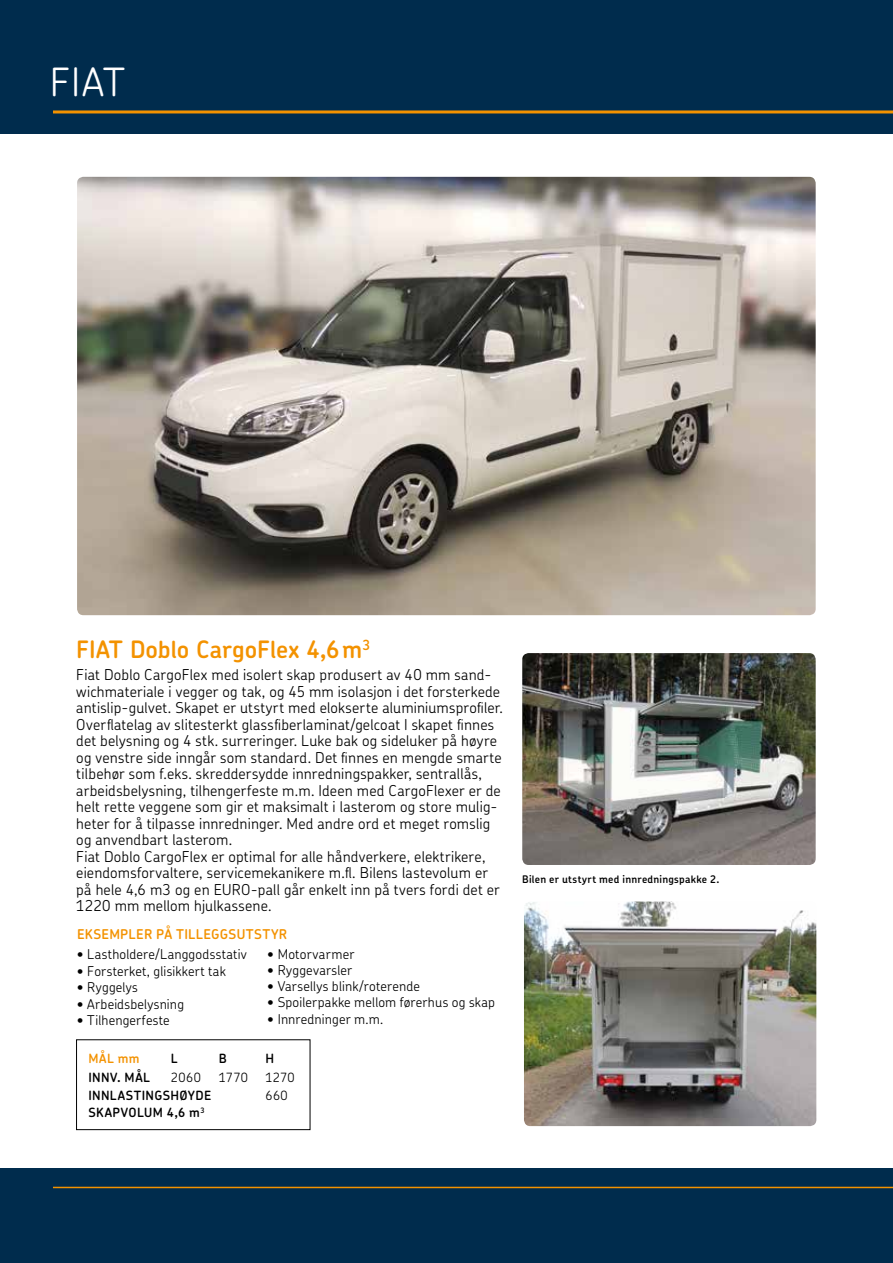
<style>
.page{position:relative;width:893px;height:1263px;background:#fff}
.page>*{position:absolute;margin:0;border:0;box-sizing:border-box;transform-origin:0 0}
.t1{font:300 39px "SKF Chevin";color:#fff}
.t2{font:600 24px "SKF Chevin";color:#f39200}
.t3{font:300 15px/16.5px "SKF Chevin";letter-spacing:.015em;color:#000}
.t4{font:300 13.5px "SKF Chevin";letter-spacing:.015em;color:#000}
.t5{font:600 13.5px "SKF Chevin";letter-spacing:.025em;color:#f39200}
.t6{font:600 12.75px "SKF Chevin";letter-spacing:.03em;color:#000}
.t7{font:300 12.75px "SKF Chevin";letter-spacing:.03em;color:#000}
.t8{font:600 12.75px "SKF Chevin";color:#f39200}
.t9{font:600 10.5px "SKF Chevin";letter-spacing:.025em;color:#000}
</style>
<div class="page">
<div style="left:0;top:1169px;width:893px;height:94px;background:#002c4d"></div>
<div style="left:0;top:0;width:893px;height:134px;background:#002c4d"></div>
<hr style="left:53px;top:110px;width:840px;height:3px;background:#f39200">
<hr style="left:53px;top:1187px;width:840px;height:1px;background:#f39200">
<img style="left:524px;top:901px;width:292px;height:225px">
<img style="left:77px;top:177px;width:739px;height:438px">
<img style="left:522px;top:653px;width:294px;height:212px">
<div style="left:76px;top:1039px;width:234px;height:91px;border:1px solid #000"></div>
<h1 class="t1" style="left:50px;top:57px;width:76px">FIAT</h1>
<h2 class="t2" style="left:76px;top:633px;width:295px">FIAT Doblo CargoFlex 4,6m<sup>3</sup></h2>
<p class="t3" style="left:76px;top:666px;width:428px">Fiat Doblo CargoFlex med isolert skap produsert av 40 mm sand&shy;wichmateriale i vegger og tak, og 45 mm isolasjon i det forsterkede antislip-gulvet. Skapet er utstyrt med elokserte aluminiumsprofiler.<br>Overflatelag av slitesterkt glassfiberlaminat/gelcoat I skapet finnes det belysning og 4 stk. surreringer. Luke bak og sideluker på høyre og venstre side inngår som standard. Det finnes en mengde smarte tilbehør som f.eks. skreddersydde innredningspakker, sentrallås, arbeidsbelysning, tilhengerfeste m.m. Ideen med CargoFlexer er de helt rette veggene som gir et maksimalt i lasterom og store mulig&shy;heter for å tilpasse innredninger. Med andre ord et meget romslig og anvendbart lasterom.<br>Fiat Doblo CargoFlex er optimal for alle håndverkere, elektrikere, eiendomsforvaltere, servicemekanikere m.fl. Bilens lastevolum er på hele 4,6 m3 og en EURO-pall går enkelt inn på tvers fordi det er 1220 mm mellom hjulkassene.</p>
<p class="t5" style="left:77px;top:925px;width:212px">EKSEMPLER PÅ TILLEGGSUTSTYR</p>
<p class="t4" style="left:77px;top:946px;width:171px">• Lastholdere/Langgodsstativ</p>
<p class="t4" style="left:77px;top:962px;width:150px">• Forsterket, glisikkert tak</p>
<p class="t4" style="left:77px;top:979px;width:62px">• Ryggelys</p>
<p class="t4" style="left:77px;top:995px;width:108px">• Arbeidsbelysning</p>
<p class="t4" style="left:77px;top:1011px;width:94px">• Tilhengerfeste</p>
<p class="t4" style="left:267px;top:945px;width:89px">• Motorvarmer</p>
<p class="t4" style="left:267px;top:961px;width:86px">• Ryggevarsler</p>
<p class="t4" style="left:267px;top:978px;width:154px">• Varsellys blink/roterende</p>
<p class="t4" style="left:267px;top:993px;width:229px">• Spoilerpakke mellom førerhus og skap</p>
<p class="t4" style="left:267px;top:1010px;width:117px">• Innredninger m.m.</p>
<p class="t8" style="left:88px;top:1050px;width:53px">MÅL mm</p>
<p class="t6" style="left:171px;top:1050px;width:8px">L</p>
<p class="t6" style="left:219px;top:1050px;width:10px">B</p>
<p class="t6" style="left:265px;top:1050px;width:10px">H</p>
<p class="t6" style="left:88px;top:1069px;width:63px">INNV. MÅL</p>
<p class="t7" style="left:171px;top:1070px;width:31px">2060</p>
<p class="t7" style="left:219px;top:1070px;width:30px">1770</p>
<p class="t7" style="left:265px;top:1070px;width:31px">1270</p>
<p class="t6" style="left:88px;top:1087px;width:124px">INNLASTINGSHØYDE</p>
<p class="t7" style="left:265px;top:1087px;width:24px">660</p>
<p class="t6" style="left:88px;top:1104px;width:118px">SKAPVOLUM 4,6 m<sup>3</sup></p>
<p class="t9" style="left:522px;top:873px;width:199px">Bilen er utstyrt med innredningspakke 2.</p>
</div>
